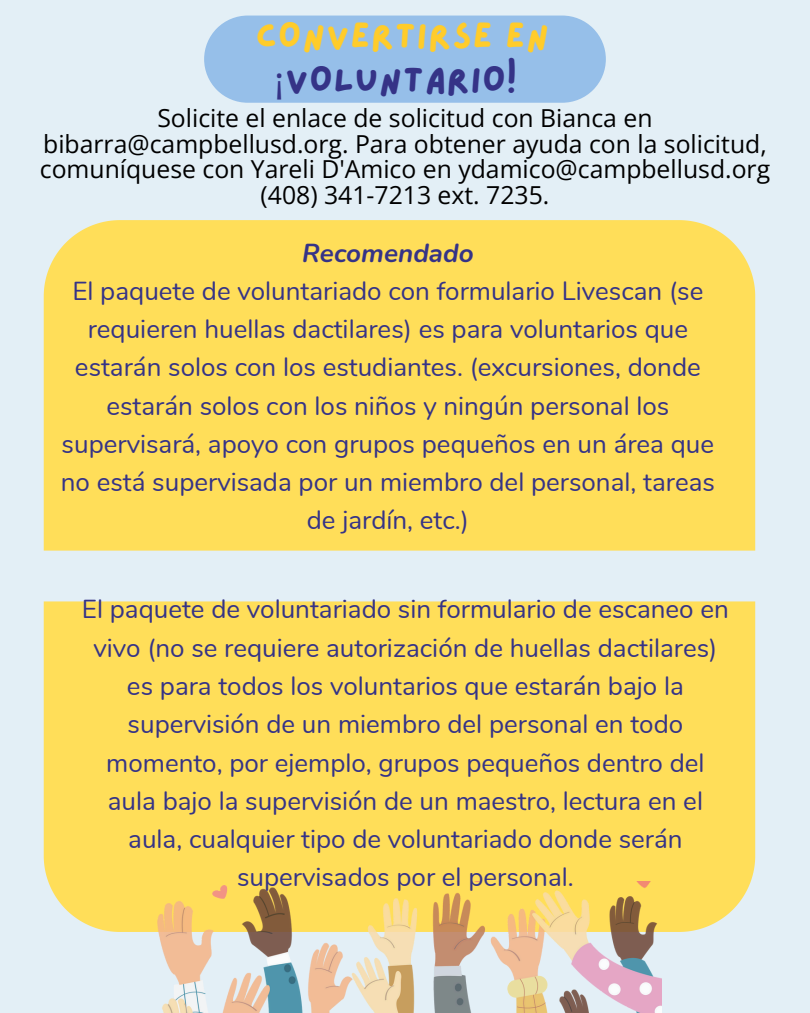
<style>
.page{position:relative;width:810px;height:1013px;background:#fff}
.page>*{position:absolute;margin:0;border:0;box-sizing:border-box;transform-origin:0 0}
.t1{font:36px "Lazydog";letter-spacing:.03em;color:#ffcc2b}
.t2{font:36px "Lazydog";letter-spacing:.03em;color:#353387}
.t3{font:26px/38.2px "Nunito";color:#353387;text-align:center}
.t4{font:italic 700 26px "Nunito";color:#353387}
.t5{font:24.8px/25.5px "Open Sans";color:#000;text-align:center}
.s1{font-family:"Noto Sans"}
</style>
<div class="page">
<div style="left:0;top:0;width:810px;height:1012px;background:#e3eff6"></div>
<div style="left:44px;top:220px;width:711px;height:330px;background:#ffde59"></div>
<div style="left:44px;top:601px;width:711px;height:330px;background:#ffde59"></div>
<img style="left:149px;top:882px;width:512px;height:130px">
<div style="left:204px;top:16px;width:402px;height:87px;background:#96bfe9"></div>
<p class="t1" style="left:256px;top:18px;width:295px">CONVERTIRSE EN</p>
<p class="t2" style="left:275px;top:62px;width:244px"><span class="s1">¡</span>VOLUNTARIO!</p>
<p class="t5" style="left:40px;top:105px;width:732px">Solicite el enlace de solicitud con Bianca en bibarra@campbellusd.org. Para obtener ayuda con la solicitud, comuníquese con Yareli D'Amico en ydamico@campbellusd.org (408) 341-7213 ext. 7235.</p>
<p class="t4" style="left:302px;top:235px;width:173px">Recomendado</p>
<h1 class="t3" style="left:61px;top:272px;width:656px">El paquete de voluntariado con formulario Livescan (se requieren huellas dactilares) es para voluntarios que estarán solos con los estudiantes. (excursiones, donde estarán solos con los niños y ningún personal los supervisará, apoyo con grupos pequeños en un área que no está supervisada por un miembro del personal, tareas de jardín, etc.)</h1>
<h1 class="t3" style="left:82px;top:591px;width:648px">El paquete de voluntariado sin formulario de escaneo en vivo (no se requiere autorización de huellas dactilares) es para todos los voluntarios que estarán bajo la supervisión de un miembro del personal en todo momento, por ejemplo, grupos pequeños dentro del aula bajo la supervisión de un maestro, lectura en el aula, cualquier tipo de voluntariado donde serán supervisados por el personal.</h1>
</div>
